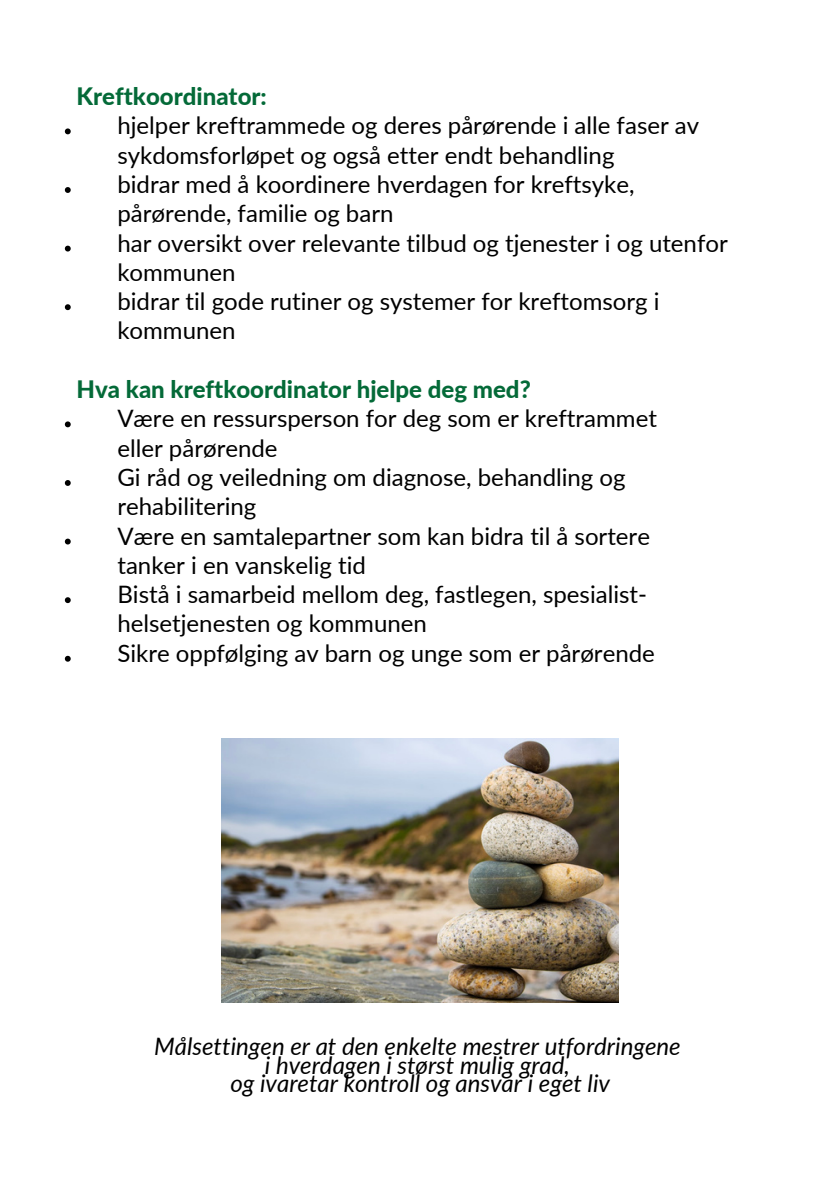
<style>
.page{position:relative;width:839px;height:1191px;background:#fff}
.page>*{position:absolute;margin:0;border:0;box-sizing:border-box;transform-origin:0 0}
.t1{font:24px/29.2px "Lato";color:#000}
.t2{font:italic 24px "Lato";color:#000}
.t3{font:800 24px "Lato";color:#046a38}
</style>
<div class="page">
<svg style="left:65px;top:128px;width:6px;height:6px"></svg>
<svg style="left:65px;top:187px;width:6px;height:6px"></svg>
<svg style="left:65px;top:246px;width:6px;height:6px"></svg>
<svg style="left:65px;top:304px;width:6px;height:6px"></svg>
<svg style="left:65px;top:421px;width:6px;height:6px"></svg>
<svg style="left:65px;top:480px;width:6px;height:6px"></svg>
<svg style="left:65px;top:539px;width:6px;height:6px"></svg>
<svg style="left:65px;top:597px;width:6px;height:6px"></svg>
<svg style="left:65px;top:656px;width:6px;height:6px"></svg>
<img style="left:221px;top:739px;width:397px;height:264px">
<p class="t3" style="left:77px;top:81px;width:192px">Kreftkoordinator:</p>
<p class="t1" style="left:117px;top:110px;width:583px">hjelper kreftrammede og deres pårørende i alle faser av sykdomsforløpet og også etter endt behandling</p>
<p class="t1" style="left:117px;top:169px;width:518px">bidrar med å koordinere hverdagen for kreftsyke,</p>
<p class="t1" style="left:117px;top:228px;width:612px">har oversikt over relevante tilbud og tjenester i og utenfor kommunen</p>
<p class="t1" style="left:117px;top:286px;width:543px">bidrar til gode rutiner og systemer for kreftomsorg i kommunen</p>
<p class="t1" style="left:117px;top:198px;width:277px">pårørende, familie og barn</p>
<p class="t3" style="left:77px;top:374px;width:455px">Hva kan kreftkoordinator hjelpe deg med?</p>
<p class="t1" style="left:117px;top:433px;width:162px">eller pårørende</p>
<p class="t1" style="left:117px;top:403px;width:541px">Være en ressursperson for deg som er kreftrammet</p>
<p class="t1" style="left:117px;top:462px;width:509px">Gi råd og veiledning om diagnose, behandling og rehabilitering</p>
<p class="t1" style="left:117px;top:521px;width:534px">Være en samtalepartner som kan bidra til å sortere</p>
<p class="t1" style="left:117px;top:579px;width:531px">Bistå i samarbeid mellom deg, fastlegen, spesialist&shy;helsetjenesten og kommunen</p>
<p class="t1" style="left:117px;top:638px;width:539px">Sikre oppfølging av barn og unge som er pårørende</p>
<p class="t1" style="left:117px;top:550px;width:250px">tanker i en vanskelig tid</p>
<p class="t2" style="left:154px;top:1031px;width:528px">Målsettingen er at den enkelte mestrer utfordringene</p>
<p class="t2" style="left:265px;top:1050px;width:306px">i hverdagen i størst mulig grad,</p>
<p class="t2" style="left:230px;top:1069px;width:381px">og ivaretar kontroll og ansvar i eget liv</p>
</div>
